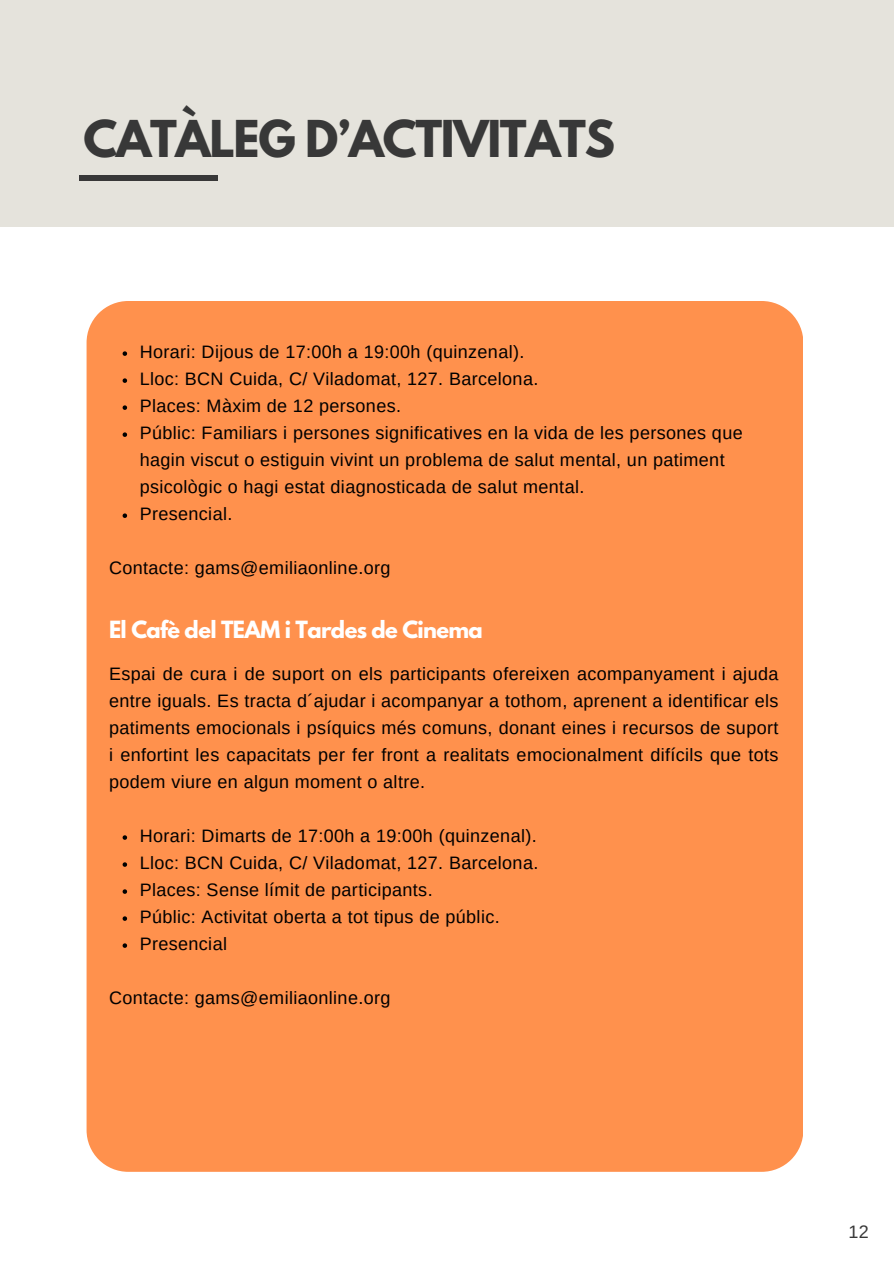
<style>
.page{position:relative;width:894px;height:1264px;background:#fff}
.page>*{position:absolute;margin:0;border:0;box-sizing:border-box;transform-origin:0 0}
.t1{font:700 45px "League Spartan";letter-spacing:-.03em;color:#383838}
.t2{font:700 21px "League Spartan";letter-spacing:-.03em;color:#fff}
.t3{font:18px/27px "Arimo";letter-spacing:.02em;color:#000}
.t4{font:18px "Arimo";color:#383838}
</style>
<div class="page">
<div style="left:0;top:0;width:893px;height:226px;background:#e5e3dc"></div>
<div style="left:79px;top:175px;width:139px;height:6px;background:#383838"></div>
<div style="left:86px;top:301px;width:717px;height:870px;background:#ff914d"></div>
<svg style="left:122px;top:351px;width:5px;height:5px"></svg>
<svg style="left:122px;top:378px;width:5px;height:5px"></svg>
<svg style="left:122px;top:405px;width:5px;height:5px"></svg>
<svg style="left:122px;top:432px;width:5px;height:5px"></svg>
<svg style="left:122px;top:513px;width:5px;height:5px"></svg>
<svg style="left:122px;top:835px;width:5px;height:4px"></svg>
<svg style="left:122px;top:862px;width:5px;height:4px"></svg>
<svg style="left:122px;top:889px;width:5px;height:4px"></svg>
<svg style="left:122px;top:916px;width:5px;height:4px"></svg>
<svg style="left:122px;top:943px;width:5px;height:4px"></svg>
<h1 class="t1" style="left:84px;top:117px;width:532px">CATÀLEG D’ACTIVITATS</h1>
<p class="t3" style="left:140px;top:338px;width:386px">Horari: Dijous de 17:00h a 19:00h (quinzenal).</p>
<p class="t3" style="left:140px;top:365px;width:400px">Lloc: BCN Cuida, C/ Viladomat, 127. Barcelona.</p>
<p class="t3" style="left:140px;top:392px;width:263px">Places: Màxim de 12 persones.</p>
<p class="t3" style="left:140px;top:419px;width:604px">Públic: Familiars i persones significatives en la vida de les persones que hagin viscut o estiguin vivint un problema de salut mental, un patiment psicològic o hagi estat diagnosticada de salut mental.</p>
<p class="t3" style="left:140px;top:500px;width:94px">Presencial.</p>
<h2 class="t3" style="left:109px;top:554px;width:283px">Contacte: gams@emiliaonline.org</h2>
<p class="t2" style="left:109px;top:619px;width:375px">El Cafè del TEAM i Tardes de Cinema</p>
<p class="t3" style="left:109px;top:660px;width:670px;text-align:justify">Espai de cura i de suport on els participants ofereixen acompanyament i ajuda entre iguals. Es tracta d´ajudar i acompanyar a tothom, aprenent a identificar els patiments emocionals i psíquics més comuns, donant eines i recursos de suport i enfortint les capacitats per fer front a realitats emocionalment difícils que tots podem viure en algun moment o altre.</p>
<p class="t3" style="left:140px;top:822px;width:398px">Horari: Dimarts de 17:00h a 19:00h (quinzenal).</p>
<p class="t3" style="left:140px;top:849px;width:400px">Lloc: BCN Cuida, C/ Viladomat, 127. Barcelona.</p>
<p class="t3" style="left:140px;top:876px;width:294px">Places: Sense límit de participants.</p>
<p class="t3" style="left:140px;top:903px;width:361px">Públic: Activitat oberta a tot tipus de públic.</p>
<p class="t3" style="left:140px;top:930px;width:89px">Presencial</p>
<p class="t3" style="left:109px;top:984px;width:283px">Contacte: gams@emiliaonline.org</p>
<p class="t4" style="left:848px;top:1222px;width:22px">12</p>
</div>
